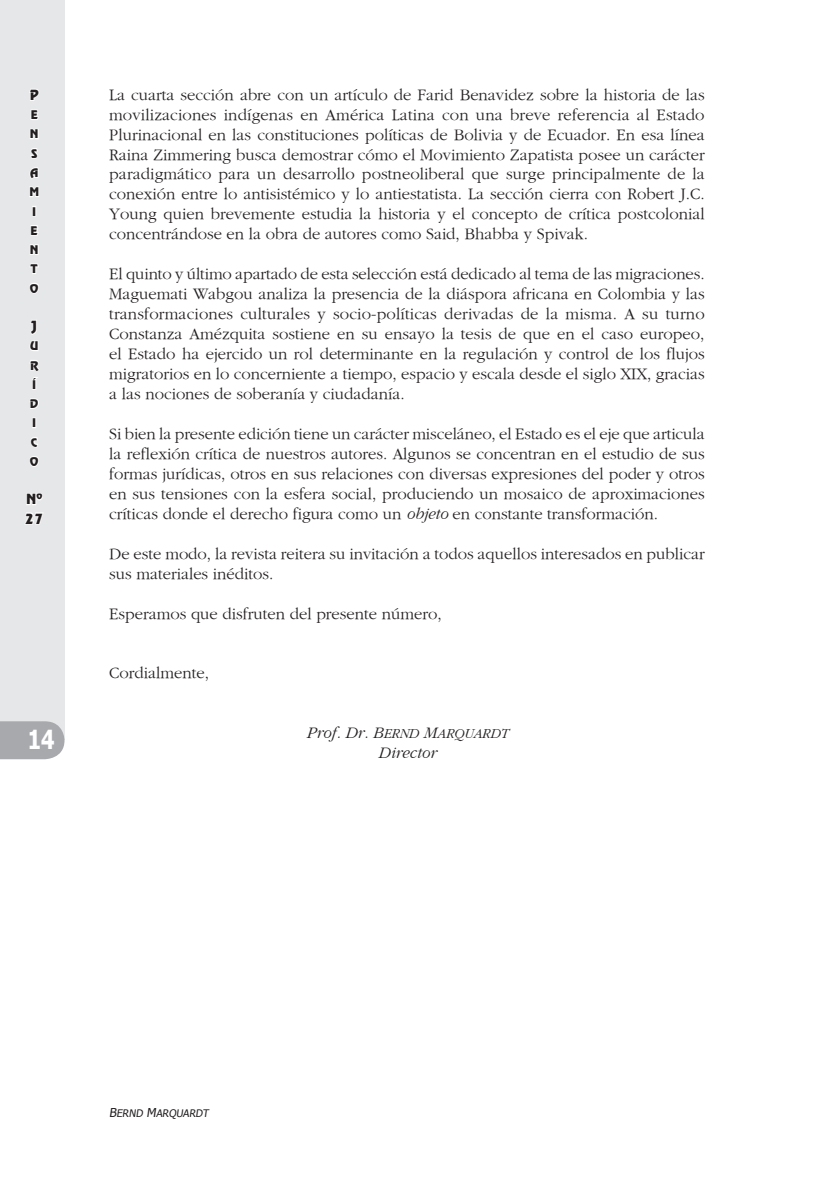
<style>
.page{position:relative;width:819px;height:1191px;background:#fff}
.page>*{position:absolute;margin:0;border:0;box-sizing:border-box;transform-origin:0 0}
.t1{font:700 26.25px "Tahoma";color:#fff;scale:.8 1}
.t2{font:16.62px/19.9px "Gourmand";color:#231f20;text-align:justify}
.t3{font:italic 16.62px "Gourmand";color:#231f20}
.t4{font:14.17px "Gourmand Italic SC850";color:#231f20}
.t5{font:14px/19.2px "Revue BT Regular SC850";color:#231f20}
.t6{font:11.9px/19.2px "Revue BT Regular SC850";color:#231f20}
.t7{font:10.33px "Tahoma SC850";color:#231f20}
.s1{font-style:italic}
.s2{font-family:"Gourmand";font-style:italic;font-size:16.62px}
.s3{font-size:16.62px}
.s4{font-size:12.25px}
</style>
<div class="page">
<div style="left:0;top:0;width:64px;height:739px;background:#e6e7e9"></div>
<svg style="left:0;top:721px;width:64px;height:38px;background:#acadb1"></svg>
<svg style="left:29px;top:89px;width:10px;height:12px"></svg>
<svg style="left:31px;top:109px;width:8px;height:11px"></svg>
<svg style="left:30px;top:129px;width:9px;height:10px"></svg>
<svg style="left:30px;top:148px;width:8px;height:11px"></svg>
<svg style="left:29px;top:167px;width:10px;height:30px"></svg>
<div style="left:32px;top:206px;width:4px;height:10px;border:2px solid #fff"></div>
<svg style="left:30px;top:225px;width:9px;height:11px"></svg>
<svg style="left:30px;top:244px;width:9px;height:11px"></svg>
<svg style="left:30px;top:264px;width:9px;height:10px"></svg>
<svg style="left:29px;top:283px;width:10px;height:11px"></svg>
<svg style="left:29px;top:320px;width:10px;height:31px"></svg>
<svg style="left:30px;top:360px;width:10px;height:30px"></svg>
<svg style="left:29px;top:398px;width:10px;height:11px"></svg>
<div style="left:32px;top:417px;width:4px;height:11px;border:2px solid #fff"></div>
<svg style="left:30px;top:437px;width:8px;height:11px"></svg>
<svg style="left:29px;top:456px;width:10px;height:11px"></svg>
<svg style="left:25px;top:493px;width:18px;height:32px"></svg>
<p class="t5" style="left:30px;top:85px;width:11px">P</p>
<p class="t6" style="left:29px;top:105px;width:11px">E<br>N<br>S<br>A<br>M<br>I<br>E<br>N<br>T<br>O</p>
<p class="t5" style="left:31px;top:316px;width:7px">J</p>
<p class="t6" style="left:30px;top:336px;width:10px">U<br>R<br>Í<br>D<br>I<br>C<br>O</p>
<p class="t5" style="left:25px;top:489px;width:20px">Nº<br>27</p>
<h1 class="t1" style="left:28px;top:721px;width:35px">14</h1>
<p class="t2" style="left:109px;top:85px;width:597px">La cuarta sección abre con un artículo de Farid Benavidez sobre la historia de las movilizaciones indígenas en América Latina con una breve referencia al Estado Plurinacional en las constituciones políticas de Bolivia y de Ecuador. En esa línea Raina Zimmering busca demostrar cómo el Movimiento Zapatista posee un carácter paradigmático para un desarrollo postneoliberal que surge principalmente de la conexión entre lo antisistémico y lo antiestatista. La sección cierra con Robert J.C.<br>Young quien brevemente estudia la historia y el concepto de crítica postcolonial concentrándose en la obra de autores como Said, Bhabba y Spivak.</p>
<p class="t2" style="left:109px;top:264px;width:597px">El quinto y último apartado de esta selección está dedicado al tema de las migraciones.<br>Maguemati Wabgou analiza la presencia de la diáspora africana en Colombia y las transformaciones culturales y socio-políticas derivadas de la misma. A su turno Constanza Amézquita sostiene en su ensayo la tesis de que en el caso europeo, el Estado ha ejercido un rol determinante en la regulación y control de los flujos migratorios en lo concerniente a tiempo, espacio y escala desde el siglo XIX, gracias a las nociones de soberanía y ciudadanía.</p>
<p class="t2" style="left:109px;top:424px;width:597px">Si bien la presente edición tiene un carácter misceláneo, el Estado es el eje que articula la reflexión crítica de nuestros autores. Algunos se concentran en el estudio de sus formas jurídicas, otros en sus relaciones con diversas expresiones del poder y otros en sus tensiones con la esfera social, produciendo un mosaico de aproximaciones críticas donde el derecho figura como un <span class="s1">objeto</span> en constante transformación.</p>
<p class="t2" style="left:109px;top:544px;width:597px">De este modo, la revista reitera su invitación a todos aquellos interesados en publicar sus materiales inéditos.</p>
<p class="t2" style="left:109px;top:603px;width:334px">Esperamos que disfruten del presente número,</p>
<p class="t2" style="left:109px;top:663px;width:101px">Cordialmente,</p>
<p class="t4" style="left:306px;top:726px;width:203px"><span class="s2">Prof. Dr. B</span>ERND <span class="s3">M</span>ARQUARDT</p>
<p class="t3" style="left:378px;top:744px;width:60px">Director</p>
<p class="t7" style="left:109px;top:1105px;width:103px"><span class="s4">B</span>ERND <span class="s4">M</span>ARQUARDT</p>
</div>
